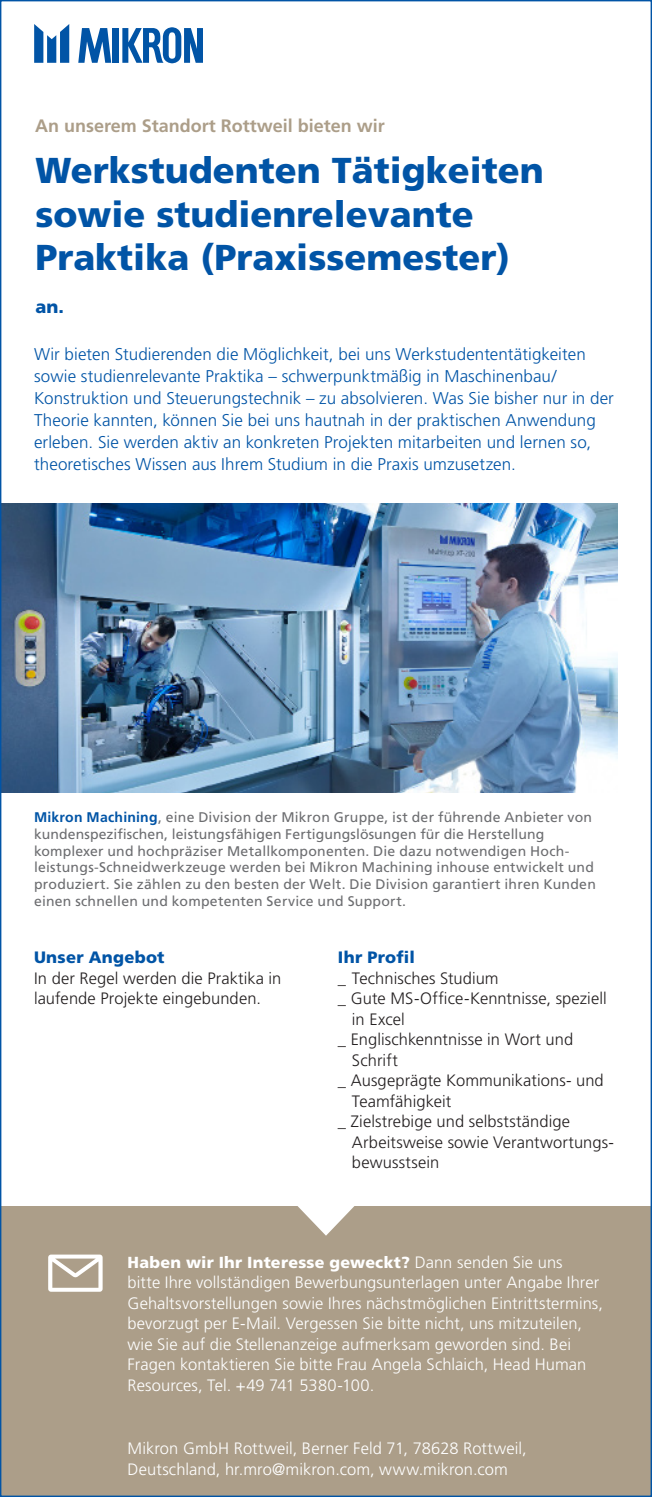
<style>
.page{position:relative;width:652px;height:1497px;background:#fff}
.page>*{position:absolute;margin:0;border:0;box-sizing:border-box;transform-origin:0 0}
.t1{font:900 36px/43.2px "Frutiger";color:#0154a6}
.t2{font:700 18px "Frutiger";color:#ac9e89}
.t3{font:900 18px "Frutiger";color:#0154a6}
.t4{font:300 17px/22px "Frutiger";letter-spacing:.005em;color:#0154a6}
.t5{font:300 16.4px/20.6px "Frutiger";letter-spacing:.005em;color:#fff}
.t6{font:300 16.4px/20.4px "Frutiger";letter-spacing:.005em;color:#231f20}
.t7{font:900 16.4px "Frutiger";letter-spacing:.015em;color:#0154a6}
.t8{font:900 16px "Frutiger";letter-spacing:.015em;color:#fff}
.t9{font:14px/16.8px "Frutiger LT Std";letter-spacing:.015em;color:#6c6d70}
.s1{font-family:"Frutiger";font-weight:700;color:#0154a6}
.s2{font-weight:300;font-size:16.4px}
</style>
<div class="page">
<svg style="left:34px;top:24px;width:35px;height:39px"></svg>
<svg style="left:78px;top:28px;width:33px;height:35px"></svg>
<div style="left:113px;top:28px;width:6px;height:35px;background:#0154a6"></div>
<svg style="left:122px;top:27px;width:81px;height:36px"></svg>
<img style="left:2px;top:503px;width:616px;height:290px">
<div style="left:1px;top:1207px;width:651px;height:290px;background:#ac9e89"></div>
<svg style="left:48px;top:1254px;width:55px;height:37px"></svg>
<svg style="left:293px;top:1206px;width:66px;height:29px"></svg>
<p class="t2" style="left:35px;top:115px;width:351px">An unserem Standort Rottweil bieten wir</p>
<h1 class="t1" style="left:35px;top:149px;width:510px">Werkstudenten Tätigkeiten sowie studienrelevante<br>Praktika (Praxissemester)</h1>
<p class="t3" style="left:35px;top:296px;width:30px">an.</p>
<p class="t4" style="left:34px;top:343px;width:581px">Wir bieten Studierenden die Möglichkeit, bei uns Werkstudententätigkeiten sowie studienrelevante Praktika – schwerpunktmäßig in Maschinenbau/ Konstruktion und Steuerungstechnik – zu absolvieren. Was Sie bisher nur in der Theorie kannten, können Sie bei uns hautnah in der praktischen Anwendung erleben. Sie werden aktiv an konkreten Projekten mitarbeiten und lernen so, theoretisches Wissen aus Ihrem Studium in die Praxis umzusetzen.</p>
<p class="t9" style="left:34px;top:809px;width:563px"><span class="s1">Mikron Machining</span>, eine Division der Mikron Gruppe, ist der führende Anbieter von kundenspezifischen, leistungsfähigen Fertigungslösungen für die Herstellung komplexer und hochpräziser Metallkomponenten. Die dazu notwendigen Hoch&shy;leistungs-Schneidwerkzeuge werden bei Mikron Machining inhouse entwickelt und produziert. Sie zählen zu den besten der Welt. Die Division garantiert ihren Kunden einen schnellen und kompetenten Service und Support.</p>
<p class="t7" style="left:34px;top:947px;width:132px">Unser Angebot</p>
<p class="t6" style="left:34px;top:968px;width:249px">In der Regel werden die Praktika in laufende Projekte eingebunden.</p>
<p class="t7" style="left:338px;top:947px;width:78px">Ihr Profil</p>
<p class="t6" style="left:338px;top:967px;width:162px">_ Technisches Studium</p>
<p class="t6" style="left:338px;top:988px;width:270px">_ Gute MS-Office-Kenntnisse, speziell</p>
<p class="t6" style="left:352px;top:1008px;width:54px">in Excel</p>
<p class="t6" style="left:338px;top:1029px;width:237px">_ Englischkenntnisse in Wort und</p>
<p class="t6" style="left:352px;top:1049px;width:47px">Schrift</p>
<p class="t6" style="left:338px;top:1070px;width:267px">_ Ausgeprägte Kommunikations- und</p>
<p class="t6" style="left:352px;top:1090px;width:101px">Teamfähigkeit</p>
<p class="t6" style="left:338px;top:1111px;width:234px">_ Zielstrebige und selbstständige</p>
<p class="t6" style="left:352px;top:1131px;width:263px">Arbeitsweise sowie Verantwortungs-</p>
<p class="t6" style="left:352px;top:1152px;width:89px">bewusstsein</p>
<p class="t8" style="left:128px;top:1252px;width:437px">Haben wir Ihr Interesse geweckt? <span class="s2">Dann senden Sie uns</span></p>
<p class="t5" style="left:128px;top:1272px;width:477px">bitte Ihre vollständigen Bewerbungsunterlagen unter Angabe Ihrer Gehaltsvorstellungen sowie Ihres nächstmöglichen Eintrittstermins, bevorzugt per E-Mail. Vergessen Sie bitte nicht, uns mitzuteilen, wie Sie auf die Stellenanzeige aufmerksam geworden sind. Bei Fragen kontaktieren Sie bitte Frau Angela Schlaich, Head Human Resources, Tel. +49 741 5380-100.</p>
<p class="t5" style="left:128px;top:1437px;width:401px">Mikron GmbH Rottweil, Berner Feld 71, 78628 Rottweil,<br>Deutschland, hr.mro@mikron.com, www.mikron.com</p>
</div>
